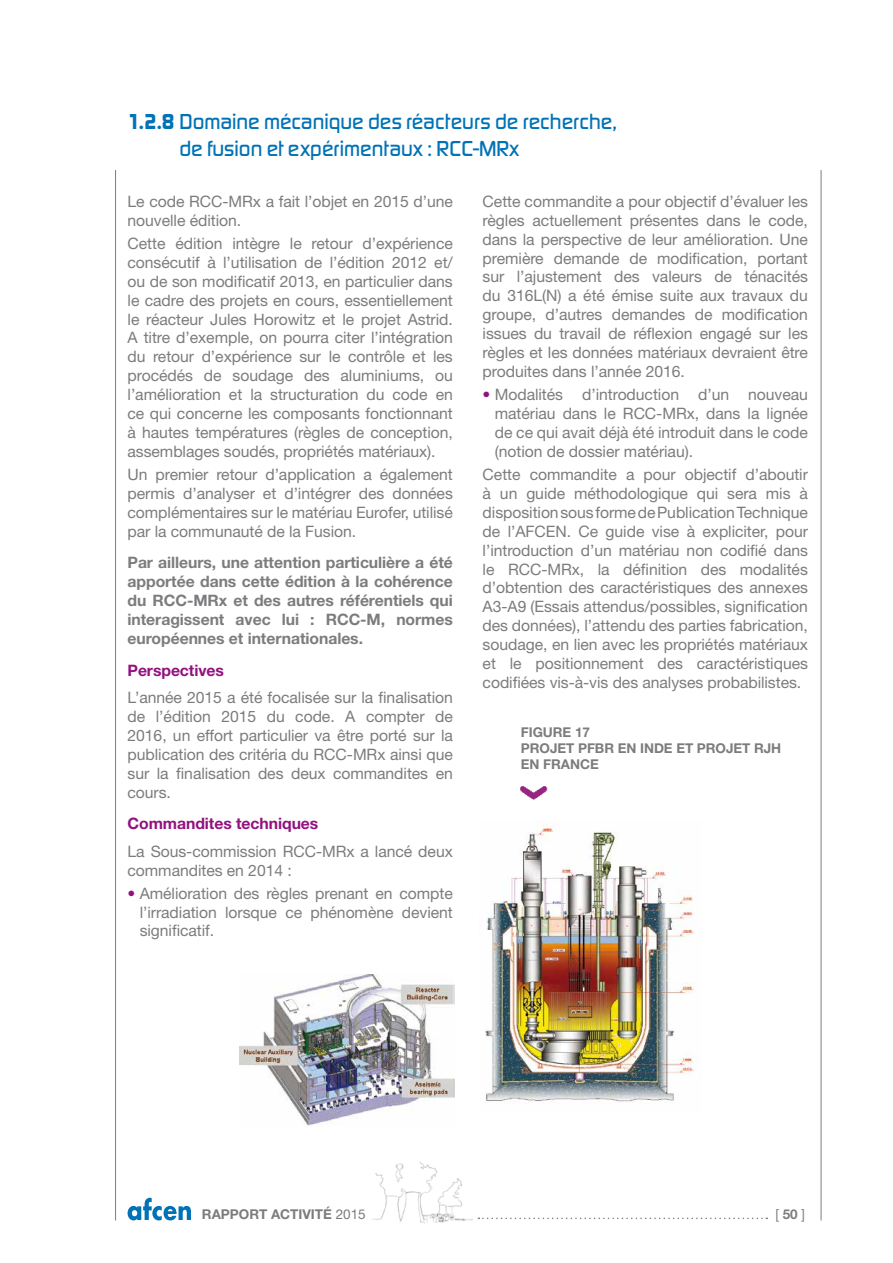
<style>
.page{position:relative;width:893px;height:1263px;background:#fff}
.page>*{position:absolute;margin:0;border:0;box-sizing:border-box;transform-origin:0 0}
.t1{font:500 22.5px/27px "Digital Sans EF";color:#0072b6}
.t2{font:15.75px/18.9px "Helvetica Neue LT Std";letter-spacing:-.005em;color:#7b7c7e;text-align:justify}
.t3{font:700 15.75px/18.9px "Helvetica Neue LT Std";letter-spacing:-.005em;color:#7b7c7e;text-align:justify}
.t4{font:700 15.75px "Helvetica Neue LT Std";letter-spacing:-.005em;color:#93117e}
.t5{font:700 13.5px/16.2px "Helvetica Neue LT Std";letter-spacing:-.005em;color:#7b7c7e}
.t6{font:13.5px "Helvetica Neue LT Std";color:#7b7c7e}
.s1{font-weight:700}
.s2{color:#93117e}
.s3{font-weight:400}
</style>
<div class="page">
<svg style="left:128px;top:1198px;width:63px;height:22px"></svg>
<img style="left:372px;top:1162px;width:100px;height:62px">
<svg style="left:478px;top:1217px;width:289px;height:2px"></svg>
<hr style="left:115px;top:170px;width:1px;height:1050px;background:#7b7c7e">
<hr style="left:821px;top:170px;width:1px;height:1050px;background:#7b7c7e">
<img style="left:240px;top:974px;width:214px;height:152px">
<img style="left:485px;top:823px;width:213px;height:280px">
<img style="left:521px;top:786px;width:27px;height:14px">
<h1 class="t1" style="left:179px;top:107px;width:439px;text-indent:-52px"><span class="s1">1.2.8</span> Domaine mécanique des réacteurs de recherche, de fusion et expérimentaux : RCC-MRx</h1>
<p class="t2" style="left:128px;top:192px;width:327px">Le code RCC-MRx a fait l’objet en 2015 d’une nouvelle édition.</p>
<p class="t2" style="left:128px;top:234px;width:327px">Cette édition intègre le retour d’expérience consécutif à l’utilisation de l’édition 2012 et/ ou de son modificatif 2013, en particulier dans le cadre des projets en cours, essentiellement le réacteur Jules Horowitz et le projet Astrid.<br>A titre d’exemple, on pourra citer l’intégration du retour d’expérience sur le contrôle et les procédés de soudage des aluminiums, ou l’amélioration et la structuration du code en ce qui concerne les composants fonctionnant à hautes températures (règles de conception, assemblages soudés, propriétés matériaux).</p>
<p class="t2" style="left:128px;top:465px;width:327px">Un premier retour d’application a également permis d’analyser et d’intégrer des données complémentaires sur le matériau Eurofer, utilisé par la communauté de la Fusion.</p>
<p class="t3" style="left:128px;top:553px;width:327px">Par ailleurs, une attention particulière a été apportée dans cette édition à la cohérence du RCC-MRx et des autres référentiels qui interagissent avec lui : RCC-M, normes européennes et internationales.</p>
<p class="t4" style="left:128px;top:660px;width:98px">Perspectives</p>
<p class="t2" style="left:128px;top:688px;width:327px">L’année 2015 a été focalisée sur la finalisation de l’édition 2015 du code. A compter de 2016, un effort particulier va être porté sur la publication des critéria du RCC-MRx ainsi que sur la finalisation des deux commandites en cours.</p>
<p class="t4" style="left:128px;top:814px;width:192px">Commandites techniques</p>
<p class="t2" style="left:128px;top:841px;width:327px">La Sous-commission RCC-MRx a lancé deux commandites en 2014 :</p>
<p class="t2" style="left:140px;top:883px;width:315px;text-indent:-12px"><span class="s2">•</span> Amélioration des règles prenant en compte l’irradiation lorsque ce phénomène devient significatif.</p>
<p class="t2" style="left:483px;top:192px;width:327px">Cette commandite a pour objectif d’évaluer les règles actuellement présentes dans le code, dans la perspective de leur amélioration. Une première demande de modification, portant sur l’ajustement des valeurs de ténacités du 316L(N) a été émise suite aux travaux du groupe, d’autres demandes de modification issues du travail de réflexion engagé sur les règles et les données matériaux devraient être produites dans l’année 2016.</p>
<p class="t2" style="left:495px;top:385px;width:315px;text-indent:-12px"><span class="s2">•</span> Modalités d’introduction d’un nouveau matériau dans le RCC-MRx, dans la lignée de ce qui avait déjà été introduit dans le code (notion de dossier matériau).</p>
<p class="t2" style="left:483px;top:465px;width:327px">Cette commandite a pour objectif d’aboutir à un guide méthodologique qui sera mis à disposition sous forme de Publication Technique de l’AFCEN. Ce guide vise à expliciter, pour l’introduction d’un matériau non codifié dans le RCC-MRx, la définition des modalités d’obtention des caractéristiques des annexes A3-A9 (Essais attendus/possibles, signification des données), l’attendu des parties fabrication, soudage, en lien avec les propriétés matériaux et le positionnement des caractéristiques codifiées vis-à-vis des analyses probabilistes.</p>
<p class="t5" style="left:521px;top:724px;width:262px">FIGURE 17<br>PROJET PFBR EN INDE ET PROJET RJH<br>EN FRANCE</p>
<p class="t5" style="left:202px;top:1206px;width:165px">RAPPORT ACTIVITÉ <span class="s3">2015</span></p>
<p class="t6" style="left:775px;top:1206px;width:31px">[ <span class="s1">50</span> ]</p>
</div>
